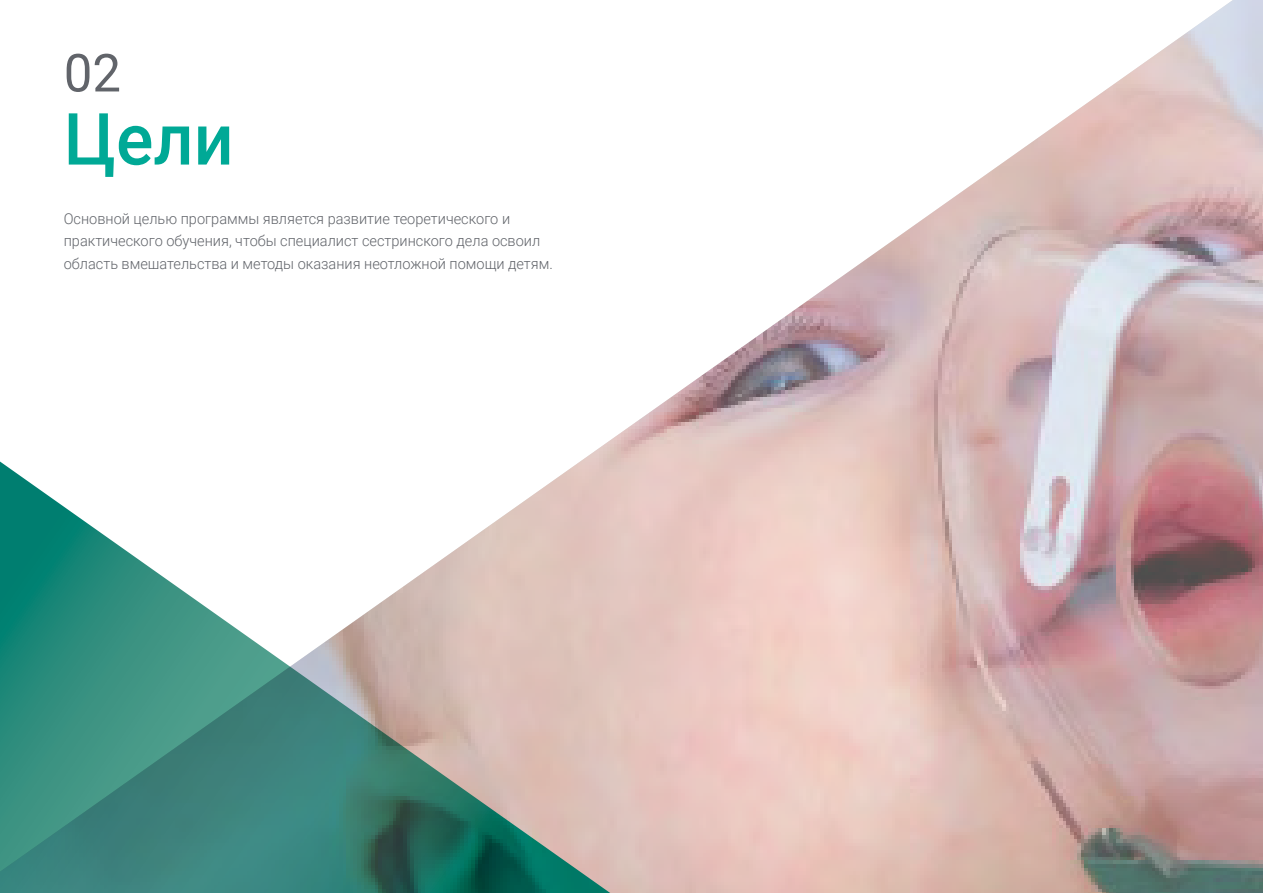
<style>
.page{position:relative;width:1263px;height:893px;background:#fff}
.page>*{position:absolute;margin:0;border:0;box-sizing:border-box;transform-origin:0 0}
.t1{font:500 72px "Roboto";color:#00a996}
.t2{font:52.5px "Roboto";color:#61646a}
.t3{font:300 15px/22.5px "Roboto";color:#61646a}
</style>
<div class="page">
<img style="left:602px;top:0;width:661px;height:893px">
<svg style="left:0;top:446px;width:640px;height:447px"></svg>
<h2 class="t2" style="left:64px;top:36px;width:59px">02</h2>
<h1 class="t1" style="left:64px;top:89px;width:171px">Цели</h1>
<p class="t3" style="left:64px;top:207px;width:490px">Основной целью программы является развитие теоретического и практического обучения, чтобы специалист сестринского дела освоил область вмешательства и методы оказания неотложной помощи детям.</p>
</div>
